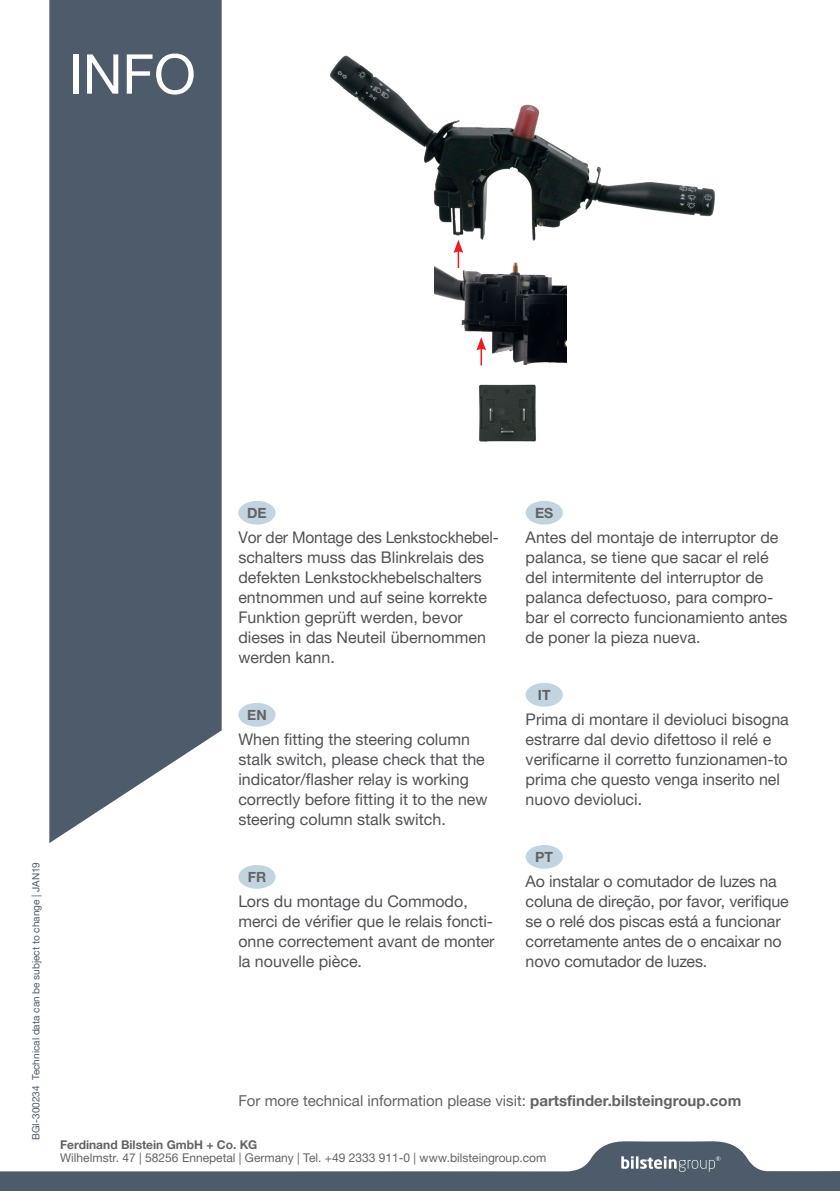
<style>
.page{position:relative;width:840px;height:1191px;background:#fff}
.page>*{position:absolute;margin:0;border:0;box-sizing:border-box;transform-origin:0 0}
.t1{font:54.8px "Helvetica Neue World 55 Roman";color:#fff}
.t2{font:16px/20px "Helvetica Neue World 55 Roman";color:#505256}
.t3{font:15px "Helvetica Neue World 55 Roman";color:#636366}
.t4{font:700 14px "Helvetica Neue World 75";color:#636366}
.t5{font:12px "Helvetica Neue World 55 Roman";color:#636366}
.t6{font:700 12px "Helvetica Neue World 75";color:#636366}
.t7{font:10px "Helvetica Neue World 55 Roman";color:#4e5b6a}
.s1{font-family:"Helvetica Neue World 75";font-weight:700}
</style>
<div class="page">
<svg style="left:49px;top:0;width:173px;height:843px;background:#5a6674"></svg>
<svg style="left:0;top:1141px;width:839px;height:50px"></svg>
<svg style="left:621px;top:1156px;width:99px;height:15px"></svg>
<div style="left:238px;top:501px;width:37px;height:23px;background:#c2d4df;border-radius:50%"></div>
<div style="left:238px;top:703px;width:37px;height:23px;background:#c2d4df;border-radius:50%"></div>
<div style="left:238px;top:865px;width:37px;height:23px;background:#c2d4df;border-radius:50%"></div>
<div style="left:525px;top:501px;width:37px;height:23px;background:#c2d4df;border-radius:50%"></div>
<div style="left:525px;top:683px;width:37px;height:23px;background:#c2d4df;border-radius:50%"></div>
<div style="left:525px;top:845px;width:37px;height:23px;background:#c2d4df;border-radius:50%"></div>
<img style="left:479px;top:384px;width:57px;height:58px">
<img style="left:434px;top:259px;width:132px;height:107px">
<img style="left:330px;top:55px;width:385px;height:203px">
<svg style="left:476px;top:337px;width:10px;height:28px"></svg>
<h1 class="t1" style="left:69px;top:43px;width:129px">INFO</h1>
<p class="t7" style="left:30px;top:1140px;width:279px;rotate:-90deg">BGI-300234 Technical data can be subject to change | JAN19</p>
<p class="t4" style="left:247px;top:505px;width:21px">DE</p>
<p class="t2" style="left:238px;top:527px;width:262px">Vor der Montage des Lenkstockhebel&shy;schalters muss das Blinkrelais des defekten Lenkstockhebelschalters entnommen und auf seine korrekte<br>Funktion geprüft werden, bevor dieses in das Neuteil übernommen werden kann.</p>
<p class="t4" style="left:247px;top:707px;width:21px">EN</p>
<p class="t2" style="left:238px;top:729px;width:251px">When fitting the steering column stalk switch, please check that the indicator/flasher relay is working correctly before fitting it to the new steering column stalk switch.</p>
<p class="t4" style="left:247px;top:869px;width:20px">FR</p>
<p class="t2" style="left:238px;top:891px;width:257px">Lors du montage du Commodo, merci de vérifier que le relais foncti&shy;onne correctement avant de monter la nouvelle pièce.</p>
<p class="t4" style="left:535px;top:505px;width:20px">ES</p>
<p class="t2" style="left:525px;top:527px;width:263px">Antes del montaje de interruptor de palanca, se tiene que sacar el relé del intermitente del interruptor de palanca defectuoso, para compro&shy;bar el correcto funcionamiento antes de poner la pieza nueva.</p>
<p class="t4" style="left:537px;top:687px;width:14px">IT</p>
<p class="t2" style="left:525px;top:709px;width:264px">Prima di montare il devioluci bisogna estrarre dal devio difettoso il relé e verificarne il corretto funzionamen-to prima che questo venga inserito nel nuovo devioluci.</p>
<p class="t4" style="left:535px;top:849px;width:19px">PT</p>
<p class="t2" style="left:525px;top:871px;width:264px">Ao instalar o comutador de luzes na coluna de direção, por favor, verifique se o relé dos piscas está a funcionar corretamente antes de o encaixar no novo comutador de luzes.</p>
<p class="t3" style="left:238px;top:1092px;width:504px">For more technical information please visit: <span class="s1">partsfinder.bilsteingroup.com</span></p>
<p class="t6" style="left:60px;top:1138px;width:198px">Ferdinand Bilstein GmbH + Co. KG</p>
<p class="t5" style="left:60px;top:1151px;width:487px">Wilhelmstr. 47 | 58256 Ennepetal | Germany | Tel. +49 2333 911-0 | www.bilsteingroup.com</p>
</div>
